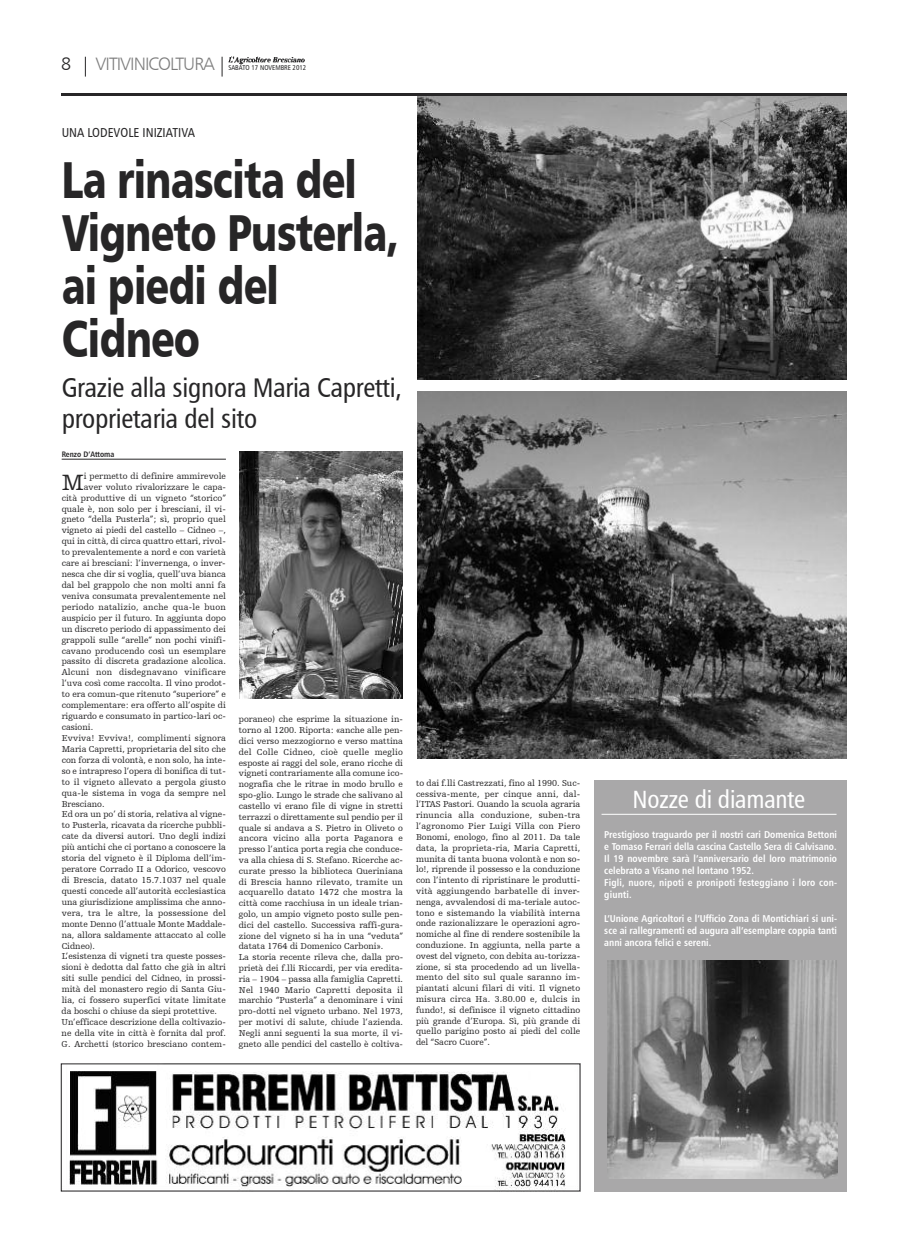
<style>
.page{position:relative;width:908px;height:1248px;background:#fff}
.page>*{position:absolute;margin:0;border:0;box-sizing:border-box;transform-origin:0 0}
.t1{font:52px/53px "Humanist 777 BT Black B";letter-spacing:-.02em;color:#272627;scale:.76 1}
.t2{font:27px/31px "Humanist 777 BT Roman Condensed B";letter-spacing:-.01em;color:#272627}
.t3{font:25px "Humanist 777 BT Roman Condensed B";letter-spacing:-.01em;color:#fff}
.t4{font:23.2px "Humanist Slabserif 712 BT";color:#272627}
.t5{font:18px "Humanist 777 BT Light B";letter-spacing:-.055em;color:#7d7d7d}
.t6{font:18px "Humanist 777 BT Light B";color:#272627}
.t7{font:13px "Humanist 777 BT Roman Condensed B";color:#272627}
.t8{font:10px/12px "Humanist 777 BT Bold Condensed B";color:#fff}
.t9{font:9px/10.8px "Humanist Slabserif 712 BT";color:#272627}
.t10{font:9px "Humanist Slabserif 712 BT";letter-spacing:.02em;color:#272627}
.t11{font:8px "Humanist 777 BT Bold Condensed B";color:#272627}
.t12{font:7px "Humanist 777 BT Roman Condensed B";color:#272627}
</style>
<div class="page">
<img style="left:417px;top:96px;width:429px;height:283px">
<hr style="left:62px;top:459px;width:164px;height:1px;background:#272627">
<hr style="left:61px;top:93px;width:785px;height:3px;background:#272627">
<svg style="left:85px;top:57px;width:1px;height:20px"></svg>
<img style="left:228px;top:56px;width:77px;height:9px">
<svg style="left:222px;top:57px;width:1px;height:20px"></svg>
<img style="left:69px;top:1071px;width:497px;height:118px">
<div style="left:594px;top:780px;width:252px;height:411px;background:#a9a8a9"></div>
<img style="left:607px;top:960px;width:230px;height:218px">
<hr style="left:601px;top:813px;width:235px;height:1px;background:#fff">
<img style="left:239px;top:452px;width:163px;height:246px">
<img style="left:417px;top:391px;width:429px;height:367px">
<h3 class="t6" style="left:61px;top:53px;width:12px">8</h3>
<h3 class="t5" style="left:96px;top:53px;width:120px">VITIVINIcOLTuRA</h3>
<p class="t12" style="left:228px;top:63px;width:79px">SABATO 17 NOVEMBRE 2012</p>
<h3 class="t7" style="left:62px;top:124px;width:135px">UNA LODEVOLE INIZIATIVA</h3>
<h1 class="t1" style="left:62px;top:152px;width:444px">La rinascita del<br>Vigneto Pusterla, ai piedi del<br>Cidneo</h1>
<h2 class="t2" style="left:62px;top:371px;width:342px">Grazie alla signora Maria Capretti, proprietaria del sito</h2>
<p class="t11" style="left:62px;top:449px;width:54px">renzo D’attoma</p>
<h3 class="t4" style="left:62px;top:468px;width:24px">M</h3>
<p class="t9" style="left:84px;top:470px;width:143px">i permetto di definire ammirevole</p>
<p class="t9" style="left:84px;top:481px;width:143px">aver voluto rivalorizzare le capa-</p>
<p class="t9" style="left:62px;top:492px;width:166px">cità produttive di un vigneto “storico”</p>
<p class="t9" style="left:62px;top:503px;width:166px">quale è, non solo per i bresciani, il vi-</p>
<p class="t9" style="left:62px;top:514px;width:166px">gneto “della Pusterla”; sì, proprio quel</p>
<p class="t9" style="left:62px;top:525px;width:166px">vigneto ai piedi del castello – Cidneo –,</p>
<p class="t9" style="left:62px;top:535px;width:166px">qui in città, di circa quattro ettari, rivol-</p>
<p class="t9" style="left:62px;top:546px;width:166px">to prevalentemente a nord e con varietà</p>
<p class="t9" style="left:62px;top:557px;width:165px">care ai bresciani: l’invernenga, o inver-</p>
<p class="t9" style="left:62px;top:568px;width:166px">nesca che dir si voglia, quell’uva bianca</p>
<p class="t9" style="left:62px;top:579px;width:166px">dal bel grappolo che non molti anni fa</p>
<p class="t9" style="left:62px;top:590px;width:166px">veniva consumata prevalentemente nel</p>
<p class="t10" style="left:62px;top:601px;width:166px">periodo natalizio, anche qua-le buon</p>
<p class="t9" style="left:62px;top:612px;width:166px">auspicio per il futuro. In aggiunta dopo</p>
<p class="t9" style="left:62px;top:623px;width:166px">un discreto periodo di appassimento dei</p>
<p class="t9" style="left:62px;top:634px;width:166px">grappoli sulle “arelle” non pochi vinifi-</p>
<p class="t9" style="left:62px;top:645px;width:166px">cavano producendo così un esemplare</p>
<p class="t9" style="left:62px;top:656px;width:166px">passito di discreta gradazione alcolica.</p>
<p class="t10" style="left:62px;top:667px;width:166px">Alcuni non disdegnavano vinificare</p>
<p class="t9" style="left:62px;top:677px;width:166px">l’uva così come raccolta. Il vino prodot-</p>
<p class="t9" style="left:62px;top:688px;width:166px">to era comun-que ritenuto “superiore” e</p>
<p class="t9" style="left:62px;top:699px;width:166px">complementare: era offerto all’ospite di</p>
<p class="t9" style="left:62px;top:710px;width:166px">riguardo e consumato in partico-lari oc-</p>
<p class="t9" style="left:62px;top:721px;width:33px">casioni.</p>
<p class="t9" style="left:62px;top:732px;width:166px">Evviva! Evviva!, complimenti signora</p>
<p class="t9" style="left:62px;top:743px;width:166px">Maria Capretti, proprietaria del sito che</p>
<p class="t9" style="left:62px;top:754px;width:166px">con forza di volontà, e non solo, ha inte-</p>
<p class="t9" style="left:62px;top:765px;width:166px">so e intrapreso l’opera di bonifica di tut-</p>
<p class="t9" style="left:62px;top:776px;width:166px">to il vigneto allevato a pergola giusto</p>
<p class="t9" style="left:62px;top:787px;width:166px">qua-le sistema in voga da sempre nel</p>
<p class="t9" style="left:62px;top:797px;width:44px">Bresciano.</p>
<p class="t9" style="left:62px;top:808px;width:166px">Ed ora un po’ di storia, relativa al vigne-</p>
<p class="t9" style="left:62px;top:819px;width:166px">to Pusterla, ricavata da ricerche pubbli-</p>
<p class="t9" style="left:62px;top:830px;width:166px">cate da diversi autori. Uno degli indizi</p>
<p class="t9" style="left:62px;top:841px;width:166px">più antichi che ci portano a conoscere la</p>
<p class="t9" style="left:62px;top:852px;width:166px">storia del vigneto è il Diploma dell’im-</p>
<p class="t9" style="left:62px;top:863px;width:166px">peratore Corrado II a Odorico, vescovo</p>
<p class="t9" style="left:62px;top:874px;width:166px">di Brescia, datato 15.7.1037 nel quale</p>
<p class="t9" style="left:62px;top:885px;width:166px">questi concede all’autorità ecclesiastica</p>
<p class="t9" style="left:62px;top:896px;width:166px">una giurisdizione amplissima che anno-</p>
<p class="t10" style="left:62px;top:907px;width:166px">vera, tra le altre, la possessione del</p>
<p class="t9" style="left:62px;top:918px;width:166px">monte Denno (l’attuale Monte Maddale-</p>
<p class="t9" style="left:62px;top:929px;width:166px">na, allora saldamente attaccato al colle</p>
<p class="t9" style="left:62px;top:939px;width:35px">Cidneo).</p>
<p class="t9" style="left:62px;top:950px;width:166px">L’esistenza di vigneti tra queste posses-</p>
<p class="t9" style="left:62px;top:961px;width:166px">sioni è dedotta dal fatto che già in altri</p>
<p class="t9" style="left:62px;top:972px;width:166px">siti sulle pendici del Cidneo, in prossi-</p>
<p class="t9" style="left:62px;top:983px;width:166px">mità del monastero regio di Santa Giu-</p>
<p class="t9" style="left:62px;top:994px;width:166px">lia, ci fossero superfici vitate limitate</p>
<p class="t9" style="left:62px;top:1005px;width:157px">da boschi o chiuse da siepi protettive.</p>
<p class="t9" style="left:62px;top:1016px;width:166px">Un’efficace descrizione della coltivazio-</p>
<p class="t9" style="left:62px;top:1027px;width:166px">ne della vite in città è fornita dal prof.</p>
<p class="t9" style="left:62px;top:1038px;width:166px">G. Archetti (storico bresciano contem-</p>
<p class="t9" style="left:239px;top:713px;width:166px">poraneo) che esprime la situazione in&shy;torno al 1200. Riporta: «anche alle pen&shy;dici verso mezzogiorno e verso mattina del Colle Cidneo, cioè quelle meglio esposte ai raggi del sole, erano ricche di vigneti contrariamente alla comune ico&shy;nografia che le ritrae in modo brullo e spo-glio. Lungo le strade che salivano al castello vi erano file di vigne in stretti terrazzi o direttamente sul pendio per il quale si andava a S. Pietro in Oliveto o ancora vicino alla porta Paganora e presso l’antica porta regia che conduce&shy;va alla chiesa di S. Stefano. Ricerche ac&shy;curate presso la biblioteca Queriniana di Brescia hanno rilevato, tramite un acquarello datato 1472 che mostra la città come racchiusa in un ideale trian&shy;golo, un ampio vigneto posto sulle pen&shy;dici del castello. Successiva raffi-gura&shy;zione del vigneto si ha in una “veduta” datata 1764 di Domenico Carboni».<br>La storia recente rileva che, dalla pro&shy;prietà dei f.lli Riccardi, per via eredita&shy;ria – 1904 – passa alla famiglia Capretti.<br>Nel 1940 Mario Capretti deposita il marchio “Pusterla” a denominare i vini pro-dotti nel vigneto urbano. Nel 1973, per motivi di salute, chiude l’azienda.<br>Negli anni seguenti la sua morte, il vi&shy;gneto alle pendici del castello è coltiva-</p>
<p class="t9" style="left:416px;top:777px;width:166px;text-align:justify">to dai f.lli Castrezzati, fino al 1990. Suc&shy;cessiva-mente, per cinque anni, dal&shy;l’ITAS Pastori. Quando la scuola agraria rinuncia alla conduzione, suben-tra l’agronomo Pier Luigi Villa con Piero Bonomi, enologo, fino al 2011. Da tale data, la proprieta-ria, Maria Capretti, munita di tanta buona volontà e non so&shy;lo!, riprende il possesso e la conduzione con l’intento di ripristinare le produtti&shy;vità aggiungendo barbatelle di inver&shy;nenga, avvalendosi di ma-teriale autoc&shy;tono e sistemando la viabilità interna onde razionalizzare le operazioni agro&shy;nomiche al fine di rendere sostenibile la conduzione. In aggiunta, nella parte a ovest del vigneto, con debita au-torizza&shy;zione, si sta procedendo ad un livella&shy;mento del sito sul quale saranno im&shy;piantati alcuni filari di viti. Il vigneto misura circa Ha. 3.80.00 e, dulcis in fundo!, si definisce il vigneto cittadino più grande d’Europa. Sì, più grande di quello parigino posto ai piedi del colle del “Sacro Cuore”.</p>
<h3 class="t3" style="left:632px;top:783px;width:174px">Nozze di diamante</h3>
<p class="t8" style="left:604px;top:827px;width:234px">prestigioso traguardo per il nostri cari Domenica bettoni e tomaso Ferrari della cascina castello sera di calvisano. il 19 novembre sarà l’anniversario del loro matrimonio celebrato a visano nel lontano 1952.<br>Figli, nuore, nipoti e pronipoti festeggiano i loro con&shy;giunti.</p>
<p class="t8" style="left:604px;top:911px;width:234px;text-align:justify">l’unione agricoltori e l’ufficio zona di Montichiari si uni&shy;sce ai rallegramenti ed augura all’esemplare coppia tanti anni ancora felici e sereni.</p>
</div>
